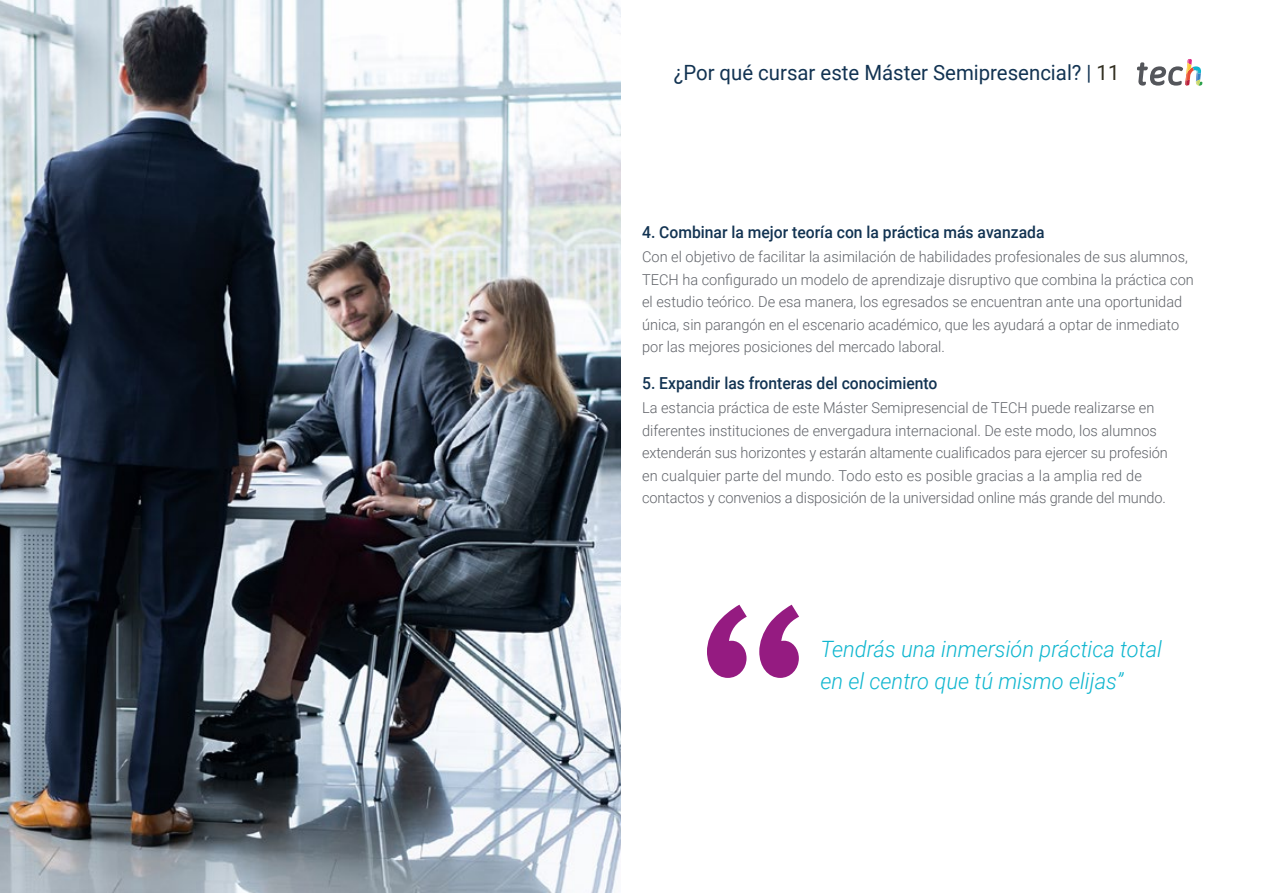
<style>
.page{position:relative;width:1263px;height:893px;background:#fff}
.page>*{position:absolute;margin:0;border:0;box-sizing:border-box;transform-origin:0 0}
.t1{font:italic 300 22.5px/31.5px "Roboto";color:#0fb6cf}
.t2{font:21px "Roboto";color:#123352}
.t3{font:500 16.5px "Roboto";color:#123352;scale:.95 1}
.t4{font:300 15px/22.5px "Roboto";color:#61646a}
.s1{color:#312e20}
</style>
<div class="page">
<svg style="left:1137px;top:59px;width:65px;height:27px"></svg>
<img style="left:0;top:0;width:621px;height:893px">
<svg style="left:707px;top:605px;width:92px;height:73px"></svg>
<h2 class="t2" style="left:674px;top:57px;width:447px">¿Por qué cursar este Máster Semipresencial? | <span class="s1">11</span></h2>
<p class="t3" style="left:642px;top:220px;width:425px">4. Combinar la mejor teoría con la práctica más avanzada</p>
<p class="t4" style="left:642px;top:245px;width:553px">Con el objetivo de facilitar la asimilación de habilidades profesionales de sus alumnos, TECH ha configurado un modelo de aprendizaje disruptivo que combina la práctica con el estudio teórico. De esa manera, los egresados se encuentran ante una oportunidad única, sin parangón en el escenario académico, que les ayudará a optar de inmediato por las mejores posiciones del mercado laboral.</p>
<p class="t3" style="left:642px;top:371px;width:312px">5. Expandir las fronteras del conocimiento</p>
<p class="t4" style="left:642px;top:396px;width:527px">La estancia práctica de este Máster Semipresencial de TECH puede realizarse en diferentes instituciones de envergadura internacional. De este modo, los alumnos extenderán sus horizontes y estarán altamente cualificados para ejercer su profesión en cualquier parte del mundo. Todo esto es posible gracias a la amplia red de contactos y convenios a disposición de la universidad online más grande del mundo.</p>
<h1 class="t1" style="left:820px;top:633px;width:343px">Tendrás una inmersión práctica total en el centro que tú mismo elijas”</h1>
</div>
